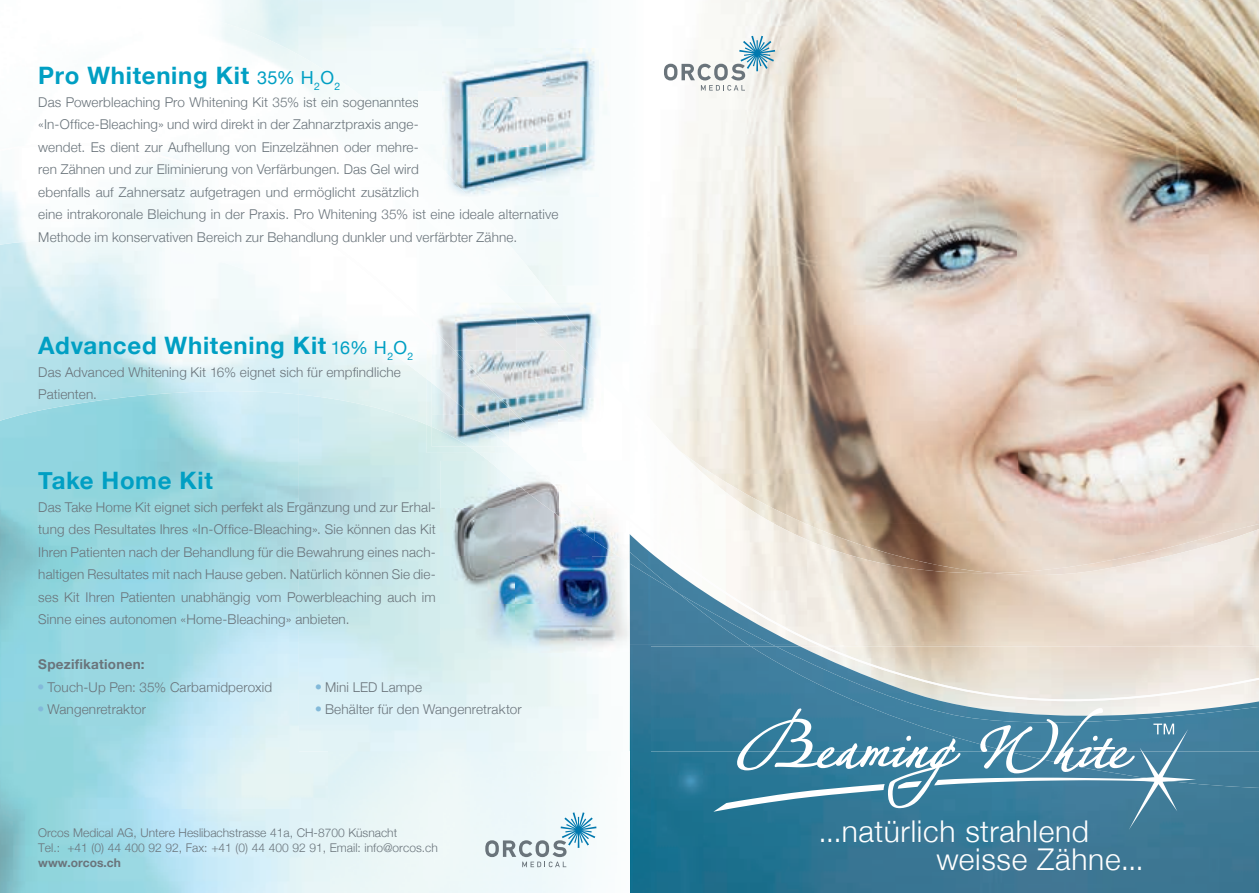
<style>
.page{position:relative;width:1259px;height:893px;background:#fff}
.page>*{position:absolute;margin:0;border:0;box-sizing:border-box;transform-origin:0 0}
.t1{font:300 30px/28.5px "Helvetica Neue";letter-spacing:.02em;color:#fff}
.t2{font:700 24px "Helvetica Neue";letter-spacing:.03em;color:#009fc3}
.t3{font:300 13.5px/22.5px "Helvetica Neue";letter-spacing:.01em;color:#6a747b}
.t4{font:700 13.5px "Helvetica Neue";letter-spacing:.02em;color:#6a747b}
.t5{font:300 12px/15px "Helvetica Neue";color:#6a747b}
.t6{font:700 12px "Helvetica Neue";color:#6a747b}
.s1{font-weight:400;font-size:18px}
.s2{font-family:"Futura";font-weight:400;font-stretch:condensed;color:#83b9d9}
</style>
<div class="page">
<img style="left:687px;top:0;width:572px;height:143px">
<svg style="left:663px;top:143px;width:596px;height:502px;background:#dbcbbe"></svg>
<img style="left:629px;top:569px;width:21px;height:324px">
<img style="left:631px;top:751px;width:628px;height:142px">
<img style="left:631px;top:646px;width:117px;height:105px">
<img style="left:650px;top:645px;width:98px;height:1px">
<div style="left:1196px;top:751px;width:63px;height:38px;background:#427d9a"></div>
<img style="left:748px;top:645px;width:511px;height:106px">
<img style="left:650px;top:552px;width:147px;height:93px">
<img style="left:629px;top:534px;width:21px;height:35px">
<img style="left:776px;top:704px;width:483px;height:19px">
<img style="left:773px;top:645px;width:486px;height:59px">
<div style="left:299px;top:55px;width:330px;height:59px;background:#f2fafa"></div>
<svg style="left:0;top:143px;width:566px;height:318px"></svg>
<img style="left:378px;top:97px;width:41px;height:13px">
<img style="left:293px;top:97px;width:85px;height:13px">
<img style="left:377px;top:165px;width:42px;height:12px">
<img style="left:222px;top:165px;width:155px;height:12px">
<img style="left:39px;top:165px;width:146px;height:12px">
<svg style="left:185px;top:165px;width:37px;height:12px"></svg>
<img style="left:403px;top:187px;width:16px;height:13px">
<img style="left:266px;top:187px;width:137px;height:13px">
<img style="left:39px;top:187px;width:200px;height:13px">
<svg style="left:239px;top:187px;width:27px;height:13px"></svg>
<img style="left:419px;top:39px;width:47px;height:53px">
<img style="left:562px;top:39px;width:47px;height:53px">
<img style="left:419px;top:92px;width:24px;height:54px">
<img style="left:598px;top:92px;width:11px;height:105px">
<img style="left:419px;top:146px;width:179px;height:51px">
<img style="left:443px;top:48px;width:155px;height:99px">
<img style="left:443px;top:170px;width:25px;height:27px">
<img style="left:550px;top:286px;width:53px;height:38px">
<img style="left:600px;top:324px;width:3px;height:35px">
<img style="left:515px;top:286px;width:35px;height:17px">
<svg style="left:550px;top:295px;width:6px;height:8px"></svg>
<img style="left:600px;top:359px;width:3px;height:24px">
<img style="left:427px;top:286px;width:88px;height:37px">
<img style="left:559px;top:383px;width:44px;height:70px">
<img style="left:427px;top:449px;width:45px;height:4px">
<img style="left:427px;top:383px;width:45px;height:66px">
<img style="left:472px;top:447px;width:37px;height:6px">
<img style="left:427px;top:330px;width:5px;height:53px">
<img style="left:509px;top:447px;width:39px;height:6px">
<svg style="left:427px;top:323px;width:5px;height:7px"></svg>
<svg style="left:548px;top:447px;width:11px;height:6px"></svg>
<img style="left:588px;top:303px;width:12px;height:40px">
<img style="left:566px;top:303px;width:22px;height:40px">
<img style="left:566px;top:343px;width:34px;height:8px">
<img style="left:432px;top:303px;width:134px;height:48px">
<img style="left:471px;top:351px;width:129px;height:48px">
<img style="left:510px;top:399px;width:90px;height:48px">
<img style="left:432px;top:408px;width:31px;height:7px">
<img style="left:432px;top:415px;width:31px;height:32px">
<img style="left:432px;top:368px;width:37px;height:1px">
<img style="left:432px;top:369px;width:76px;height:39px">
<img style="left:463px;top:408px;width:45px;height:39px">
<img style="left:432px;top:328px;width:39px;height:40px">
<img style="left:469px;top:367px;width:41px;height:40px">
<img style="left:508px;top:407px;width:43px;height:40px">
<img style="left:440px;top:461px;width:76px;height:191px">
<img style="left:516px;top:512px;width:38px;height:44px">
<img style="left:554px;top:516px;width:40px;height:40px">
<img style="left:516px;top:556px;width:113px;height:96px">
<img style="left:489px;top:461px;width:70px;height:51px">
<img style="left:559px;top:506px;width:35px;height:35px">
<svg style="left:553px;top:512px;width:6px;height:4px"></svg>
<img style="left:594px;top:521px;width:35px;height:42px">
<img style="left:526px;top:461px;width:69px;height:45px">
<img style="left:595px;top:506px;width:34px;height:46px">
<img style="left:578px;top:506px;width:17px;height:15px">
<img style="left:563px;top:461px;width:32px;height:30px">
<svg style="left:713px;top:729px;width:483px;height:101px;background:#42819e"></svg>
<svg style="left:737px;top:708px;width:223px;height:100px;background:#5993ad"></svg>
<svg style="left:980px;top:708px;width:154px;height:65px"></svg>
<svg style="left:1153px;top:724px;width:21px;height:10px"></svg>
<svg style="left:664px;top:36px;width:111px;height:55px"></svg>
<svg style="left:485px;top:812px;width:111px;height:55px"></svg>
<h2 class="t2" style="left:38px;top:61px;width:303px">Pro Whitening Kit <span class="s1">35% H</span><sub>2</sub><span class="s1">O</span><sub>2</sub></h2>
<p class="t3" style="left:38px;top:91px;width:521px">Das Powerbleaching Pro Whitening Kit 35% ist ein sogenanntes<br>«In-Office-Bleaching» und wird direkt in der Zahnarztpraxis ange-<br>wendet. Es dient zur Aufhellung von Einzelzähnen oder mehre-<br>ren Zähnen und zur Eliminierung von Verfärbungen. Das Gel wird<br>ebenfalls auf Zahnersatz aufgetragen und ermöglicht zusätzlich<br>eine intrakoronale Bleichung in der Praxis. Pro Whitening 35% ist eine ideale alternative Methode im konservativen Bereich zur Behandlung dunkler und verfärbter Zähne.</p>
<h2 class="t2" style="left:38px;top:331px;width:376px">Advanced Whitening Kit <span class="s1">16% H</span><sub>2</sub><span class="s1">O</span><sub>2</sub></h2>
<p class="t3" style="left:38px;top:361px;width:364px">Das Advanced Whitening Kit 16% eignet sich für empfindliche<br>Patienten.</p>
<h2 class="t2" style="left:38px;top:466px;width:176px">Take Home Kit</h2>
<p class="t3" style="left:38px;top:496px;width:399px;text-align:justify">Das Take Home Kit eignet sich perfekt als Ergänzung und zur Erhal&shy;tung des Resultates Ihres «In-Office-Bleaching». Sie können das Kit Ihren Patienten nach der Behandlung für die Bewahrung eines nach&shy;haltigen Resultates mit nach Hause geben. Natürlich können Sie die&shy;ses Kit Ihren Patienten unabhängig vom Powerbleaching auch im Sinne eines autonomen «Home-Bleaching» anbieten.</p>
<p class="t4" style="left:38px;top:656px;width:108px">Spezifikationen:</p>
<p class="t3" style="left:38px;top:676px;width:235px"><span class="s2">•</span> Touch-Up Pen: 35% Carbamidperoxid</p>
<p class="t3" style="left:316px;top:676px;width:108px"><span class="s2">•</span> Mini LED Lampe</p>
<p class="t3" style="left:38px;top:698px;width:109px"><span class="s2">•</span> Wangenretraktor</p>
<p class="t3" style="left:316px;top:698px;width:207px"><span class="s2">•</span> Behälter für den Wangenretraktor</p>
<p class="t5" style="left:38px;top:824px;width:401px">Orcos Medical AG, Untere Heslibachstrasse 41a, CH-8700 Küsnacht<br>Tel.: +41 (0) 44 400 92 92, Fax: +41 (0) 44 400 92 91, Email: info@orcos.ch</p>
<p class="t6" style="left:38px;top:855px;width:84px">www.orcos.ch</p>
<h1 class="t1" style="left:936px;top:816px;width:209px;text-indent:-118px">...natürlich strahlend weisse Zähne...</h1>
</div>
